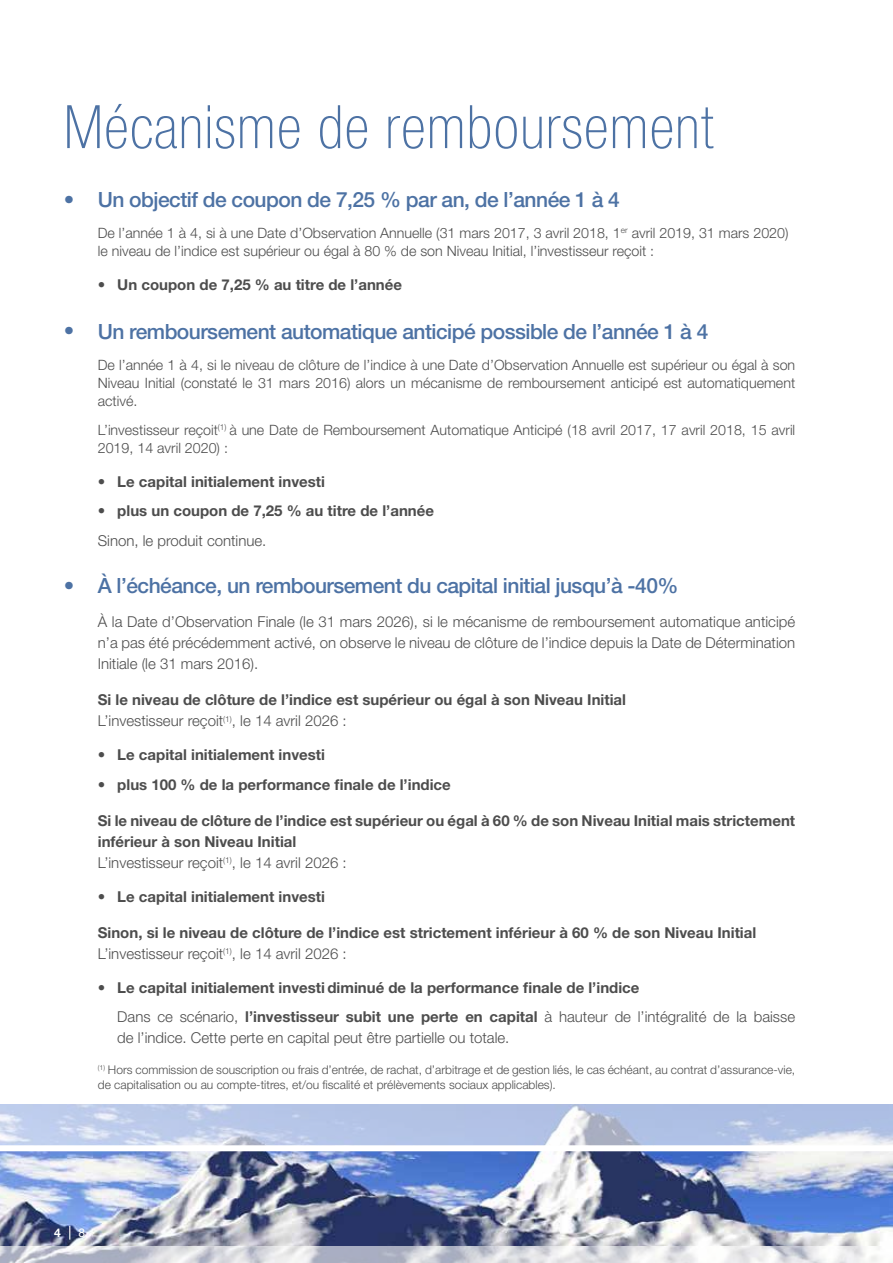
<style>
.page{position:relative;width:893px;height:1263px;background:#fff}
.page>*{position:absolute;margin:0;border:0;box-sizing:border-box;transform-origin:0 0}
.t1{font:100 condensed 60px "Helvetica Neue LT Std";letter-spacing:.02em;color:#4d72a4}
.t2{font:500 21px "Helvetica Neue LT Std";letter-spacing:-.025em;color:#4d72a4}
.t3{font:700 15px/21px "Helvetica Neue LT Std";color:#4d4d4d}
.t4{font:300 15px/21px "Helvetica Neue LT Std";color:#4d4d4d;text-align:justify}
.t5{font:300 14.25px/18px "Helvetica Neue LT Std";color:#4d4d4d}
.t6{font:300 12px/15px "Helvetica Neue LT Std";color:#4d4d4d}
.t7{font:700 12px "Helvetica Neue LT Std";color:#fff}
.t8{font:12px "Helvetica Neue LT Std";color:#fff}
.s1{font-weight:300}
</style>
<div class="page">
<img style="left:0;top:1104px;width:893px;height:159px">
<img style="left:0;top:1151px;width:893px;height:95px">
<div style="left:0;top:1145px;width:893px;height:6px;background:#fff"></div>
<svg style="left:69px;top:1226px;width:1px;height:13px"></svg>
<h1 class="t1" style="left:64px;top:93px;width:651px">Mécanisme de remboursement</h1>
<h2 class="t2" style="left:64px;top:187px;width:12px">•</h2>
<h2 class="t2" style="left:64px;top:318px;width:12px">•</h2>
<h2 class="t2" style="left:64px;top:573px;width:12px">•</h2>
<h2 class="t2" style="left:98px;top:187px;width:524px">Un objectif de coupon de 7,25 % par an, de l’année 1 à 4</h2>
<p class="t5" style="left:98px;top:224px;width:692px">De l’année 1 à 4, si à une Date d’Observation Annuelle (31 mars 2017, 3 avril 2018, 1<sup>er</sup> avril 2019, 31 mars 2020) le niveau de l’indice est supérieur ou égal à 80 % de son Niveau Initial, l’investisseur reçoit :</p>
<p class="t3" style="left:98px;top:273px;width:306px">• Un coupon de 7,25 % au titre de l’année</p>
<h2 class="t2" style="left:98px;top:319px;width:612px">Un remboursement automatique anticipé possible de l’année 1 à 4</h2>
<p class="t5" style="left:98px;top:356px;width:699px;text-align:justify">De l’année 1 à 4, si le niveau de clôture de l’indice à une Date d’Observation Annuelle est supérieur ou égal à son Niveau Initial (constaté le 31 mars 2016) alors un mécanisme de remboursement anticipé est automatiquement activé.</p>
<p class="t5" style="left:98px;top:420px;width:699px">L’investisseur reçoit<sup>(1)</sup> à une Date de Remboursement Automatique Anticipé (18 avril 2017, 17 avril 2018, 15 avril<br>2019, 14 avril 2020) :</p>
<p class="t3" style="left:98px;top:470px;width:229px">• Le capital initialement investi</p>
<p class="t3" style="left:98px;top:500px;width:338px">• plus un coupon de 7,25 % au titre de l’année</p>
<p class="t4" style="left:98px;top:530px;width:170px">Sinon, le produit continue.</p>
<h2 class="t2" style="left:98px;top:573px;width:582px">À l’échéance, un remboursement du capital initial jusqu’à -40%</h2>
<p class="t4" style="left:98px;top:611px;width:699px">À la Date d’Observation Finale (le 31 mars 2026), si le mécanisme de remboursement automatique anticipé n’a pas été précédemment activé, on observe le niveau de clôture de l’indice depuis la Date de Détermination Initiale (le 31 mars 2016).</p>
<p class="t3" style="left:98px;top:689px;width:530px">Si le niveau de clôture de l’indice est supérieur ou égal à son Niveau Initial<br><span class="s1">L’investisseur reçoit</span><sup>(1)</sup><span class="s1">, le 14 avril 2026 :</span></p>
<p class="t3" style="left:98px;top:744px;width:229px">• Le capital initialement investi</p>
<p class="t3" style="left:98px;top:773px;width:355px">• plus 100 % de la performance finale de l’indice</p>
<p class="t3" style="left:98px;top:810px;width:699px">Si le niveau de clôture de l’indice est supérieur ou égal à 60 % de son Niveau Initial mais strictement inférieur à son Niveau Initial<br><span class="s1">L’investisseur reçoit</span><sup>(1)</sup><span class="s1">, le 14 avril 2026 :</span></p>
<p class="t3" style="left:98px;top:885px;width:229px">• Le capital initialement investi</p>
<p class="t3" style="left:98px;top:922px;width:660px">Sinon, si le niveau de clôture de l’indice est strictement inférieur à 60 % de son Niveau Initial<br><span class="s1">L’investisseur reçoit</span><sup>(1)</sup><span class="s1">, le 14 avril 2026 :</span></p>
<p class="t3" style="left:117px;top:972px;width:679px;line-height:29.5px;text-indent:-20px">• Le capital initialement investi diminué de la performance finale de l’indice<br><span class="s1">Dans ce scénario,</span> l’investisseur subit une perte en capital <span class="s1">à hauteur de l’intégralité de la baisse</span></p>
<p class="t4" style="left:117px;top:1027px;width:394px">de l’indice. Cette perte en capital peut être partielle ou totale.</p>
<p class="t6" style="left:98px;top:1062px;width:699px"><sup>(1)</sup> Hors commission de souscription ou frais d’entrée, de rachat, d’arbitrage et de gestion liés, le cas échéant, au contrat d’assurance-vie, de capitalisation ou au compte-titres, et/ou fiscalité et prélèvements sociaux applicables).</p>
<p class="t7" style="left:54px;top:1225px;width:8px">4</p>
<p class="t8" style="left:78px;top:1226px;width:8px">8</p>
</div>
